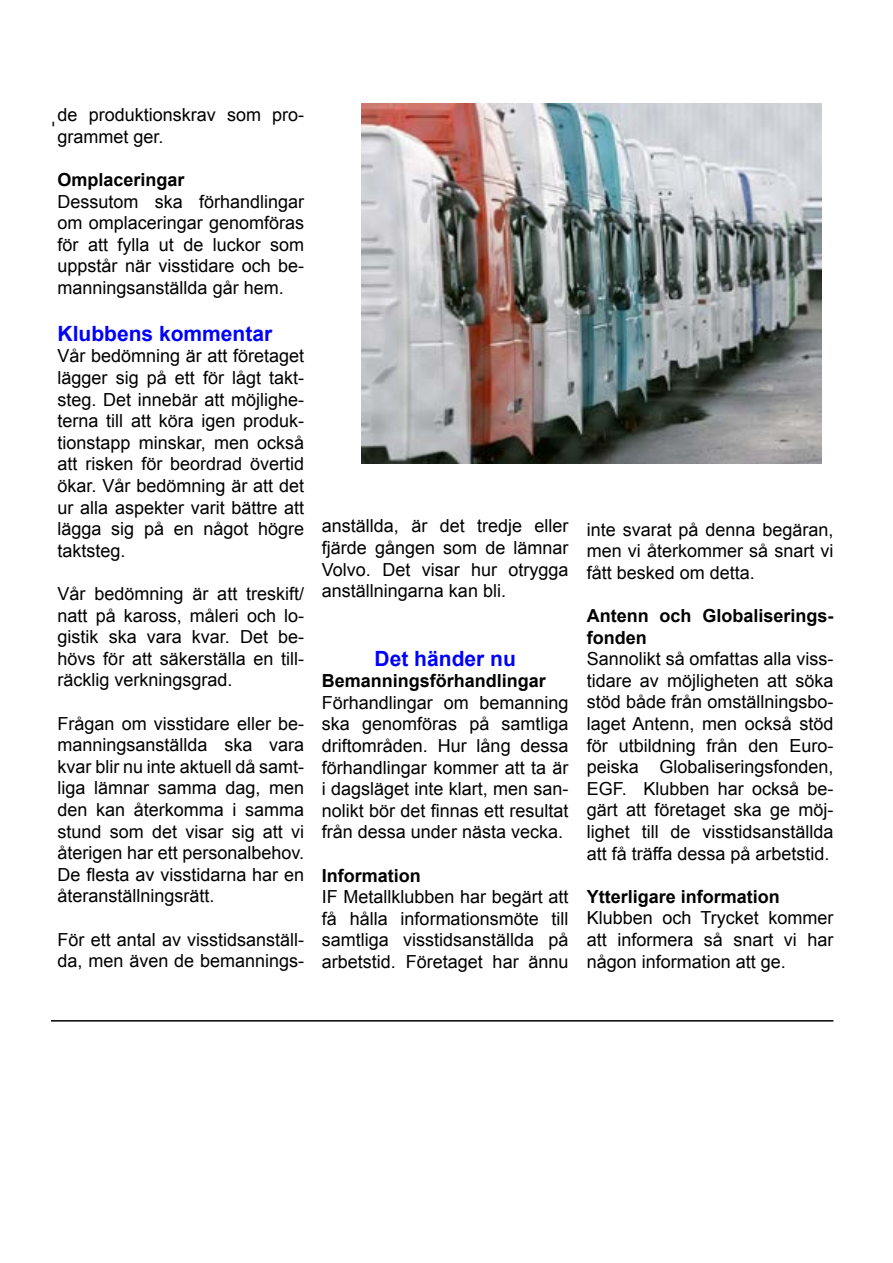
<style>
.page{position:relative;width:893px;height:1263px;background:#fff}
.page>*{position:absolute;margin:0;border:0;box-sizing:border-box;transform-origin:0 0}
.t1{font:700 21px "Arial";color:#00f}
.t2{font:18px/21.6px "Arial";color:#000;text-align:justify}
.t3{font:700 18px/21.6px "Arial";color:#000}
.t4{font:18px "Times New Roman";color:#000}
</style>
<div class="page">
<hr style="left:51px;top:1020px;width:782px;height:1px;background:#000">
<img style="left:361px;top:104px;width:461px;height:360px">
<p class="t2" style="left:58px;top:104px;width:248px">de produktionskrav som pro&shy;grammet ger.</p>
<p class="t3" style="left:58px;top:169px;width:129px">Omplaceringar</p>
<p class="t2" style="left:58px;top:191px;width:248px">Dessutom ska förhandlingar om omplaceringar genomföras för att fylla ut de luckor som uppstår när visstidare och be&shy;manningsanställda går hem.</p>
<p class="t1" style="left:58px;top:319px;width:216px">Klubbens kommentar</p>
<p class="t2" style="left:58px;top:345px;width:248px">Vår bedömning är att företaget lägger sig på ett för lågt takt&shy;steg. Det innebär att möjlighe&shy;terna till att köra igen produk&shy;tionstapp minskar, men också att risken för beordrad övertid ökar. Vår bedömning är att det ur alla aspekter varit bättre att lägga sig på en något högre taktsteg.</p>
<p class="t2" style="left:58px;top:583px;width:248px">Vår bedömning är att treskift/ natt på kaross, måleri och lo&shy;gistik ska vara kvar. Det be&shy;hövs för att säkerställa en till&shy;räcklig verkningsgrad.</p>
<p class="t2" style="left:58px;top:713px;width:248px">Frågan om visstidare eller be&shy;manningsanställda ska vara kvar blir nu inte aktuell då samt&shy;liga lämnar samma dag, men den kan återkomma i samma stund som det visar sig att vi återigen har ett personalbehov.<br>De flesta av visstidarna har en återanställningsrätt.</p>
<p class="t2" style="left:58px;top:929px;width:248px">För ett antal av visstidsanställ&shy;da, men även de bemannings-</p>
<p class="t4" style="left:39px;top:127px;width:7px;rotate:-90deg">-</p>
<p class="t2" style="left:322px;top:515px;width:248px">anställda, är det tredje eller fjärde gången som de lämnar Volvo. Det visar hur otrygga anställningarna kan bli.</p>
<p class="t1" style="left:375px;top:644px;width:143px">Det händer nu</p>
<p class="t3" style="left:322px;top:670px;width:226px">Bemanningsförhandlingar</p>
<p class="t2" style="left:322px;top:692px;width:248px">Förhandlingar om bemanning ska genomföras på samtliga driftområden. Hur lång dessa förhandlingar kommer att ta är i dagsläget inte klart, men san&shy;nolikt bör det finnas ett resultat från dessa under nästa vecka.</p>
<p class="t3" style="left:322px;top:865px;width:100px">Information</p>
<p class="t2" style="left:322px;top:886px;width:248px">IF Metallklubben har begärt att få hålla informationsmöte till samtliga visstidsanställda på arbetstid. Företaget har ännu</p>
<p class="t2" style="left:587px;top:519px;width:248px">inte svarat på denna begäran, men vi återkommer så snart vi fått besked om detta.</p>
<p class="t3" style="left:587px;top:605px;width:248px">Antenn och Globaliserings&shy;fonden</p>
<p class="t2" style="left:587px;top:648px;width:248px">Sannolikt så omfattas alla viss&shy;tidare av möjligheten att söka stöd både från omställningsbo&shy;laget Antenn, men också stöd för utbildning från den Euro&shy;peiska Globaliseringsfonden, EGF. Klubben har också be&shy;gärt att företaget ska ge möj&shy;lighet till de visstidsanställda att få träffa dessa på arbetstid.</p>
<p class="t3" style="left:587px;top:886px;width:195px">Ytterligare information</p>
<p class="t2" style="left:587px;top:907px;width:248px">Klubben och Trycket kommer att informera så snart vi har någon information att ge.</p>
</div>
